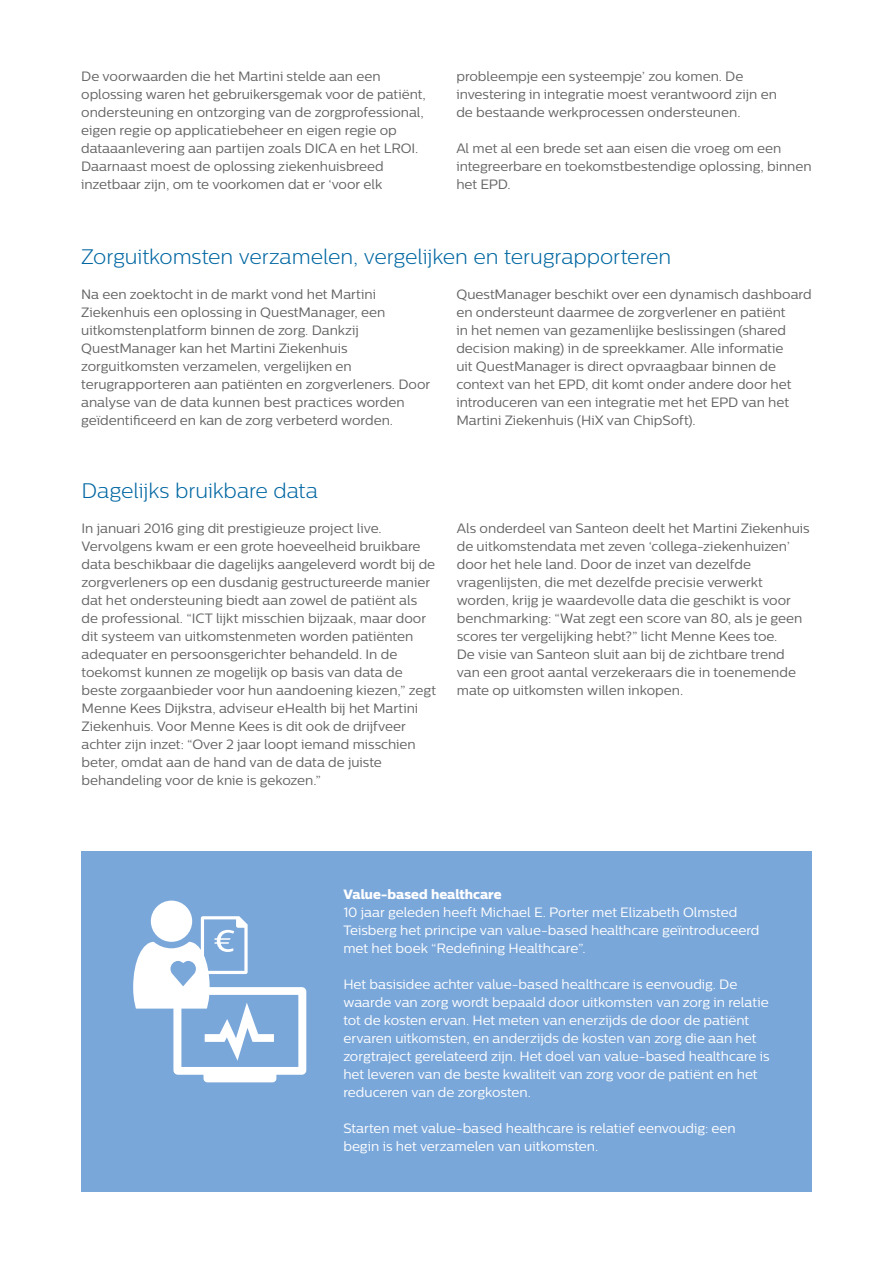
<style>
.page{position:relative;width:893px;height:1263px;background:#fff}
.page>*{position:absolute;margin:0;border:0;box-sizing:border-box;transform-origin:0 0}
.t1{font:300 21px "Centrale Sans";letter-spacing:-.005em;color:#0067a2}
.t2{font:13.5px/18px "Centrale Sans";color:#646363}
.t3{font:13.5px/18px "Centrale Sans";color:#fff}
.t4{font:13.5px "Centrale Sans X Bold";letter-spacing:-.005em;color:#fff}
</style>
<div class="page">
<div style="left:81px;top:851px;width:731px;height:340px;background:#7aa7da"></div>
<div style="left:151px;top:900px;width:41px;height:42px;background:#fff;border-radius:50%"></div>
<svg style="left:133px;top:916px;width:173px;height:166px"></svg>
<p class="t2" style="left:81px;top:68px;width:346px">De voorwaarden die het Martini stelde aan een oplossing waren het gebruikersgemak voor de patiënt, ondersteuning en ontzorging van de zorgprofessional, eigen regie op applicatiebeheer en eigen regie op dataaanlevering aan partijen zoals DICA en het LROI.<br>Daarnaast moest de oplossing ziekenhuisbreed inzetbaar zijn, om te voorkomen dat er ‘voor elk</p>
<p class="t2" style="left:456px;top:68px;width:322px">probleempje een systeempje’ zou komen. De investering in integratie moest verantwoord zijn en de bestaande werkprocessen ondersteunen.</p>
<p class="t2" style="left:456px;top:140px;width:357px">Al met al een brede set aan eisen die vroeg om een integreerbare en toekomstbestendige oplossing, binnen het EPD.</p>
<h1 class="t1" style="left:81px;top:245px;width:592px">Zorguitkomsten verzamelen, vergelijken en terugrapporteren</h1>
<p class="t2" style="left:81px;top:285px;width:351px">Na een zoektocht in de markt vond het Martini Ziekenhuis een oplossing in QuestManager, een uitkomstenplatform binnen de zorg. Dankzij QuestManager kan het Martini Ziekenhuis zorguitkomsten verzamelen, vergelijken en terugrapporteren aan patiënten en zorgverleners. Door analyse van de data kunnen best practices worden geïdentificeerd en kan de zorg verbeterd worden.</p>
<p class="t2" style="left:456px;top:285px;width:357px">QuestManager beschikt over een dynamisch dashboard en ondersteunt daarmee de zorgverlener en patiënt<br>in het nemen van gezamenlijke beslissingen (shared decision making) in de spreekkamer. Alle informatie<br>uit QuestManager is direct opvraagbaar binnen de context van het EPD, dit komt onder andere door het introduceren van een integratie met het EPD van het Martini Ziekenhuis (HiX van ChipSoft).</p>
<h1 class="t1" style="left:82px;top:479px;width:238px">Dagelijks bruikbare data</h1>
<p class="t2" style="left:82px;top:519px;width:356px">In januari 2016 ging dit prestigieuze project live.<br>Vervolgens kwam er een grote hoeveelheid bruikbare data beschikbaar die dagelijks aangeleverd wordt bij de zorgverleners op een dusdanig gestructureerde manier dat het ondersteuning biedt aan zowel de patiënt als de professional. “ICT lijkt misschien bijzaak, maar door dit systeem van uitkomstenmeten worden patiënten adequater en persoonsgerichter behandeld. In de toekomst kunnen ze mogelijk op basis van data de beste zorgaanbieder voor hun aandoening kiezen,” zegt Menne Kees Dijkstra, adviseur eHealth bij het Martini Ziekenhuis. Voor Menne Kees is dit ook de drijfveer achter zijn inzet: “Over 2 jaar loopt iemand misschien beter, omdat aan de hand van de data de juiste behandeling voor de knie is gekozen.”</p>
<p class="t2" style="left:457px;top:519px;width:354px">Als onderdeel van Santeon deelt het Martini Ziekenhuis de uitkomstendata met zeven ‘collega-ziekenhuizen’ door het hele land. Door de inzet van dezelfde vragenlijsten, die met dezelfde precisie verwerkt worden, krijg je waardevolle data die geschikt is voor benchmarking: “Wat zegt een score van 80, als je geen scores ter vergelijking hebt?” licht Menne Kees toe.<br>De visie van Santeon sluit aan bij de zichtbare trend van een groot aantal verzekeraars die in toenemende mate op uitkomsten willen inkopen.</p>
<p class="t4" style="left:343px;top:886px;width:160px">Value-based healthcare</p>
<p class="t3" style="left:343px;top:903px;width:418px">10 jaar geleden heeft Michael E. Porter met Elizabeth Olmsted<br>Teisberg het principe van value-based healthcare geïntroduceerd met het boek “Redefining Healthcare”.</p>
<p class="t3" style="left:343px;top:975px;width:428px">Het basisidee achter value-based healthcare is eenvoudig. De waarde van zorg wordt bepaald door uitkomsten van zorg in relatie tot de kosten ervan. Het meten van enerzijds de door de patiënt ervaren uitkomsten, en anderzijds de kosten van zorg die aan het zorgtraject gerelateerd zijn. Het doel van value-based healthcare is het leveren van de beste kwaliteit van zorg voor de patiënt en het reduceren van de zorgkosten.</p>
<p class="t3" style="left:343px;top:1119px;width:394px">Starten met value-based healthcare is relatief eenvoudig: een begin is het verzamelen van uitkomsten.</p>
</div>
